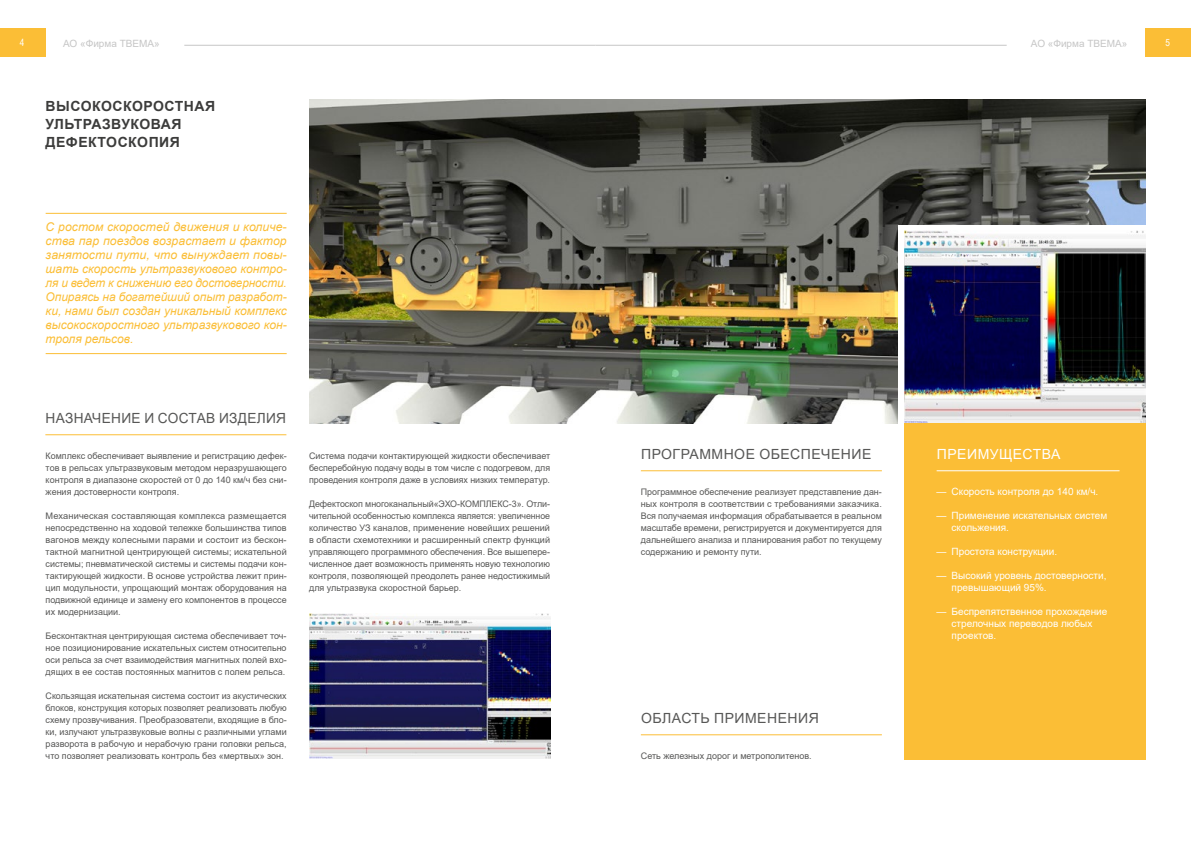
<style>
.page{position:relative;width:1191px;height:842px;background:#fff}
.page>*{position:absolute;margin:0;border:0;box-sizing:border-box;transform-origin:0 0}
.t1{font:14px "Arial";letter-spacing:.035em;color:#575756}
.t2{font:700 14px/18px "Arial";letter-spacing:.035em;color:#3c3c3b}
.t3{font:14px "Arial";letter-spacing:.035em;color:#fff}
.t4{font:italic 12px/14px "Arial";color:#fbbe36;text-align:justify}
.t5{font:10px/12px "Arial";color:#fff}
.t6{font:10px "Arial";color:#c6c6c6}
.t7{font:10px "Arial Narrow";color:#fff}
.t8{font:9px/12px "Arial";color:#575756;text-align:justify}
</style>
<div class="page">
<div style="left:0;top:29px;width:45px;height:28px;background:#fbbe36"></div>
<div style="left:1145px;top:29px;width:46px;height:28px;background:#fbbe36"></div>
<hr style="left:184px;top:45px;width:411px;height:1px;background:#c6c6c6">
<hr style="left:595px;top:45px;width:411px;height:1px;background:#c6c6c6">
<img style="left:309px;top:99px;width:836px;height:324px">
<div style="left:898px;top:225px;width:253px;height:535px;background:#fff"></div>
<img style="left:904px;top:231px;width:241px;height:192px">
<div style="left:904px;top:423px;width:241px;height:337px;background:#fbbe36"></div>
<hr style="left:641px;top:470px;width:241px;height:1px;background:#fcbe36">
<hr style="left:641px;top:734px;width:241px;height:1px;background:#fcbe36">
<hr style="left:936px;top:470px;width:183px;height:1px;background:#fff">
<img style="left:309px;top:613px;width:241px;height:146px">
<hr style="left:46px;top:213px;width:241px;height:1px;background:#fbbe36">
<hr style="left:46px;top:353px;width:241px;height:1px;background:#fbbe36">
<hr style="left:45px;top:434px;width:241px;height:1px;background:#fcbe36">
<p class="t7" style="left:20px;top:35px;width:6px">4</p>
<p class="t6" style="left:63px;top:37px;width:98px">АО «Фирма ТВЕМА»</p>
<p class="t6" style="left:1030px;top:37px;width:98px">АО «Фирма ТВЕМА»</p>
<p class="t7" style="left:1165px;top:35px;width:6px">5</p>
<h1 class="t2" style="left:46px;top:97px;width:171px">ВЫСОКОСКОРОСТНАЯ<br>УЛЬТРАЗВУКОВАЯ<br>ДЕФЕКТОСКОПИЯ</h1>
<p class="t4" style="left:46px;top:220px;width:243px">С ростом скоростей движения и количе&shy;ства пар поездов возрастает и фактор занятости пути, что вынуждает повы&shy;шать скорость ультразвукового контро&shy;ля и ведет к снижению его достоверности.<br>Опираясь на богатейший опыт разработ&shy;ки, нами был создан уникальный комплекс высокоскоростного ультразвукового кон&shy;троля рельсов.</p>
<h1 class="t1" style="left:46px;top:409px;width:242px">НАЗНАЧЕНИЕ И СОСТАВ ИЗДЕЛИЯ</h1>
<p class="t8" style="left:46px;top:450px;width:242px">Комплекс обеспечивает выявление и регистрацию дефек&shy;тов в рельсах ультразвуковым методом неразрушающего контроля в диапазоне скоростей от 0 до 140 км/ч без сни&shy;жения достоверности контроля.</p>
<p class="t8" style="left:46px;top:510px;width:242px">Механическая составляющая комплекса размещается непосредственно на ходовой тележке большинства типов вагонов между колесными парами и состоит из бескон&shy;тактной магнитной центрирующей системы; искательной системы; пневматической системы и системы подачи кон&shy;тактирующей жидкости. В основе устройства лежит прин&shy;цип модульности, упрощающий монтаж оборудования на подвижной единице и замену его компонентов в процессе их модернизации.</p>
<p class="t8" style="left:46px;top:630px;width:242px">Бесконтактная центрирующая система обеспечивает точ&shy;ное позиционирование искательных систем относительно оси рельса за счет взаимодействия магнитных полей вхо&shy;дящих в ее состав постоянных магнитов с полем рельса.</p>
<p class="t8" style="left:46px;top:690px;width:242px">Скользящая искательная система состоит из акустических блоков, конструкция которых позволяет реализовать любую схему прозвучивания. Преобразователи, входящие в бло&shy;ки, излучают ультразвуковые волны с различными углами разворота в рабочую и нерабочую грани головки рельса, что позволяет реализовать контроль без «мертвых» зон.</p>
<p class="t8" style="left:309px;top:450px;width:242px">Система подачи контактирующей жидкости обеспечивает бесперебойную подачу воды в том числе с подогревом, для проведения контроля даже в условиях низких температур.</p>
<p class="t8" style="left:309px;top:498px;width:242px">Дефектоскоп многоканальный«ЭХО-КОМПЛЕКС‑3». Отли&shy;чительной особенностью комплекса является: увеличенное количество УЗ каналов, применение новейших решений в области схемотехники и расширенный спектр функций управляющего программного обеспечения. Все вышепере&shy;численное дает возможность применять новую технологию контроля, позволяющей преодолеть ранее недостижимый для ультразвука скоростной барьер.</p>
<h1 class="t1" style="left:641px;top:445px;width:232px">ПРОГРАММНОЕ ОБЕСПЕЧЕНИЕ</h1>
<p class="t8" style="left:641px;top:486px;width:242px">Программное обеспечение реализует представление дан&shy;ных контроля в соответствии с требованиями заказчика.<br>Вся получаемая информация обрабатывается в реальном масштабе времени, регистрируется и документируется для дальнейшего анализа и планирования работ по текущему содержанию и ремонту пути.</p>
<h1 class="t1" style="left:641px;top:709px;width:179px">ОБЛАСТЬ ПРИМЕНЕНИЯ</h1>
<p class="t8" style="left:641px;top:750px;width:172px">Сеть железных дорог и метрополитенов.</p>
<h1 class="t3" style="left:937px;top:445px;width:125px">ПРЕИМУЩЕСТВА</h1>
<p class="t5" style="left:936px;top:486px;width:163px">— Скорость контроля до 140 км/ч.</p>
<p class="t5" style="left:951px;top:510px;width:157px;text-indent:-15px">— Применение искательных систем скольжения.</p>
<p class="t5" style="left:936px;top:546px;width:122px">— Простота конструкции.</p>
<p class="t5" style="left:951px;top:570px;width:156px;text-indent:-15px">— Высокий уровень достоверности, превышающий 95%.</p>
<p class="t5" style="left:951px;top:606px;width:157px;text-indent:-15px">— Беспрепятственное прохождение стрелочных переводов любых проектов.</p>
</div>
